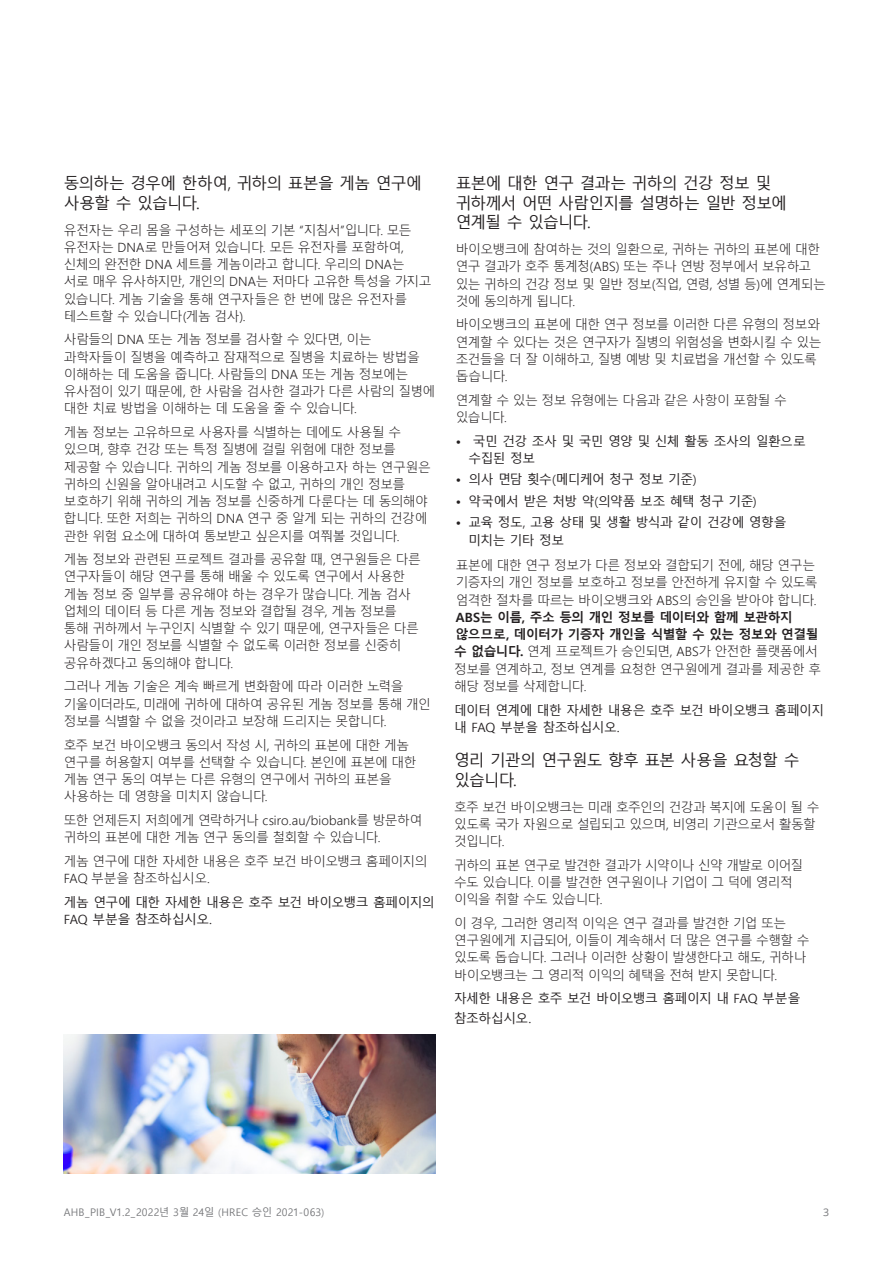
<style>
.page{position:relative;width:893px;height:1263px;background:#fff}
.page>*{position:absolute;margin:0;border:0;box-sizing:border-box;transform-origin:0 0}
.Heading{font:15.75px/19.5px "Malgun Gothic";letter-spacing:-.05em;color:#231f20}
.Body_Copy{font:300 12.75px/17.2px "Malgun Gothic";letter-spacing:-.04em;color:#231f20}
.Body_Copy-2{font:12.75px/17.2px "Malgun Gothic";letter-spacing:-.04em;color:#231f20}
.t1{font:10.5px "Malgun Gothic";letter-spacing:.01em;color:#757679}
.t2{font:10.5px "Open Sans";color:#757679}
.s1{font-weight:700}
</style>
<div class="page">
<img style="left:64px;top:1034px;width:372px;height:140px">
<p class="Heading" style="left:64px;top:174px;width:360px">동의하는 경우에 한하여, 귀하의 표본을 게놈 연구에 사용할 수 있습니다.</p>
<p class="Body_Copy" style="left:64px;top:221px;width:369px">유전자는 우리 몸을 구성하는 세포의 기본 “지침서”입니다. 모든 유전자는 DNA로 만들어져 있습니다. 모든 유전자를 포함하여, 신체의 완전한 DNA 세트를 게놈이라고 합니다. 우리의 DNA는 서로 매우 유사하지만, 개인의 DNA는 저마다 고유한 특성을 가지고 있습니다. 게놈 기술을 통해 연구자들은 한 번에 많은 유전자를 테스트할 수 있습니다(게놈 검사).</p>
<p class="Body_Copy" style="left:64px;top:331px;width:373px">사람들의 DNA 또는 게놈 정보를 검사할 수 있다면, 이는 과학자들이 질병을 예측하고 잠재적으로 질병을 치료하는 방법을 이해하는 데 도움을 줍니다. 사람들의 DNA 또는 게놈 정보에는 유사점이 있기 때문에, 한 사람을 검사한 결과가 다른 사람의 질병에 대한 치료 방법을 이해하는 데 도움을 줄 수 있습니다.</p>
<p class="Body_Copy" style="left:64px;top:424px;width:369px">게놈 정보는 고유하므로 사용자를 식별하는 데에도 사용될 수 있으며, 향후 건강 또는 특정 질병에 걸릴 위험에 대한 정보를 제공할 수 있습니다. 귀하의 게놈 정보를 이용하고자 하는 연구원은 귀하의 신원을 알아내려고 시도할 수 없고, 귀하의 개인 정보를 보호하기 위해 귀하의 게놈 정보를 신중하게 다룬다는 데 동의해야 합니다. 또한 저희는 귀하의 DNA 연구 중 알게 되는 귀하의 건강에 관한 위험 요소에 대하여 통보받고 싶은지를 여쭤볼 것입니다.</p>
<p class="Body_Copy" style="left:64px;top:551px;width:359px">게놈 정보와 관련된 프로젝트 결과를 공유할 때, 연구원들은 다른 연구자들이 해당 연구를 통해 배울 수 있도록 연구에서 사용한 게놈 정보 중 일부를 공유해야 하는 경우가 많습니다. 게놈 검사 업체의 데이터 등 다른 게놈 정보와 결합될 경우, 게놈 정보를 통해 귀하께서 누구인지 식별할 수 있기 때문에, 연구자들은 다른 사람들이 개인 정보를 식별할 수 없도록 이러한 정보를 신중히 공유하겠다고 동의해야 합니다.</p>
<p class="Body_Copy" style="left:64px;top:678px;width:369px">그러나 게놈 기술은 계속 빠르게 변화함에 따라 이러한 노력을 기울이더라도, 미래에 귀하에 대하여 공유된 게놈 정보를 통해 개인 정보를 식별할 수 없을 것이라고 보장해 드리지는 못합니다.</p>
<p class="Body_Copy" style="left:64px;top:736px;width:354px">호주 보건 바이오뱅크 동의서 작성 시, 귀하의 표본에 대한 게놈 연구를 허용할지 여부를 선택할 수 있습니다. 본인에 표본에 대한 게놈 연구 동의 여부는 다른 유형의 연구에서 귀하의 표본을 사용하는 데 영향을 미치지 않습니다.</p>
<p class="Body_Copy" style="left:64px;top:812px;width:360px">또한 언제든지 저희에게 연락하거나 csiro.au/biobank를 방문하여 귀하의 표본에 대한 게놈 연구 동의를 철회할 수 있습니다.</p>
<p class="Body_Copy" style="left:64px;top:853px;width:365px">게놈 연구에 대한 자세한 내용은 호주 보건 바이오뱅크 홈페이지의<br>FAQ 부분을 참조하십시오.</p>
<p class="Body_Copy-2" style="left:64px;top:894px;width:372px">게놈 연구에 대한 자세한 내용은 호주 보건 바이오뱅크 홈페이지의<br>FAQ 부분을 참조하십시오.</p>
<p class="Heading" style="left:456px;top:174px;width:333px">표본에 대한 연구 결과는 귀하의 건강 정보 및 귀하께서 어떤 사람인지를 설명하는 일반 정보에 연계될 수 있습니다.</p>
<p class="Body_Copy" style="left:456px;top:241px;width:372px">바이오뱅크에 참여하는 것의 일환으로, 귀하는 귀하의 표본에 대한 연구 결과가 호주 통계청(ABS) 또는 주나 연방 정부에서 보유하고 있는 귀하의 건강 정보 및 일반 정보(직업, 연령, 성별 등)에 연계되는 것에 동의하게 됩니다.</p>
<p class="Body_Copy" style="left:456px;top:316px;width:367px">바이오뱅크의 표본에 대한 연구 정보를 이러한 다른 유형의 정보와 연계할 수 있다는 것은 연구자가 질병의 위험성을 변화시킬 수 있는 조건들을 더 잘 이해하고, 질병 예방 및 치료법을 개선할 수 있도록 돕습니다.</p>
<p class="Body_Copy" style="left:456px;top:392px;width:333px">연계할 수 있는 정보 유형에는 다음과 같은 사항이 포함될 수 있습니다.</p>
<p class="Body_Copy-2" style="left:468px;top:433px;width:339px;text-indent:-13px">• 국민 건강 조사 및 국민 영양 및 신체 활동 조사의 일환으로 수집된 정보</p>
<p class="Body_Copy-2" style="left:456px;top:471px;width:242px">• 의사 면담 횟수(메디케어 청구 정보 기준)</p>
<p class="Body_Copy-2" style="left:456px;top:493px;width:303px">• 약국에서 받은 처방 약(의약품 보조 혜택 청구 기준)</p>
<p class="Body_Copy-2" style="left:468px;top:514px;width:320px;text-indent:-13px">• 교육 정도, 고용 상태 및 생활 방식과 같이 건강에 영향을 미치는 기타 정보</p>
<p class="Body_Copy" style="left:454px;top:557px;width:368px">표본에 대한 연구 정보가 다른 정보와 결합되기 전에, 해당 연구는 기증자의 개인 정보를 보호하고 정보를 안전하게 유지할 수 있도록 엄격한 절차를 따르는 바이오뱅크와 ABS의 승인을 받아야 합니다.<br><span class="s1">ABS는 이름, 주소 등의 개인 정보를 데이터와 함께 보관하지 않으므로, 데이터가 기증자 개인을 식별할 수 있는 정보와 연결될 수 없습니다.</span> 연계 프로젝트가 승인되면, ABS가 안전한 플랫폼에서 정보를 연계하고, 정보 연계를 요청한 연구원에게 결과를 제공한 후 해당 정보를 삭제합니다.</p>
<p class="Body_Copy-2" style="left:454px;top:702px;width:371px">데이터 연계에 대한 자세한 내용은 호주 보건 바이오뱅크 홈페이지 내 FAQ 부분을 참조하십시오.</p>
<p class="Heading" style="left:454px;top:751px;width:347px">영리 기관의 연구원도 향후 표본 사용을 요청할 수 있습니다.</p>
<p class="Body_Copy" style="left:454px;top:798px;width:367px">호주 보건 바이오뱅크는 미래 호주인의 건강과 복지에 도움이 될 수 있도록 국가 자원으로 설립되고 있으며, 비영리 기관으로서 활동할 것입니다.</p>
<p class="Body_Copy" style="left:454px;top:856px;width:351px">귀하의 표본 연구로 발견한 결과가 시약이나 신약 개발로 이어질 수도 있습니다. 이를 발견한 연구원이나 기업이 그 덕에 영리적 이익을 취할 수도 있습니다.</p>
<p class="Body_Copy" style="left:454px;top:915px;width:357px">이 경우, 그러한 영리적 이익은 연구 결과를 발견한 기업 또는 연구원에게 지급되어, 이들이 계속해서 더 많은 연구를 수행할 수 있도록 돕습니다. 그러나 이러한 상황이 발생한다고 해도, 귀하나 바이오뱅크는 그 영리적 이익의 혜택을 전혀 받지 못합니다.</p>
<p class="Body_Copy-2" style="left:454px;top:989px;width:348px;line-height:19.5px">자세한 내용은 호주 보건 바이오뱅크 홈페이지 내 FAQ 부분을 참조하십시오.</p>
<p class="t1" style="left:64px;top:1206px;width:262px">AHB_PIB_V1.2_2022년 3월 24일 (HREC 승인 2021-063)</p>
<p class="t2" style="left:823px;top:1205px;width:8px">3</p>
</div>
